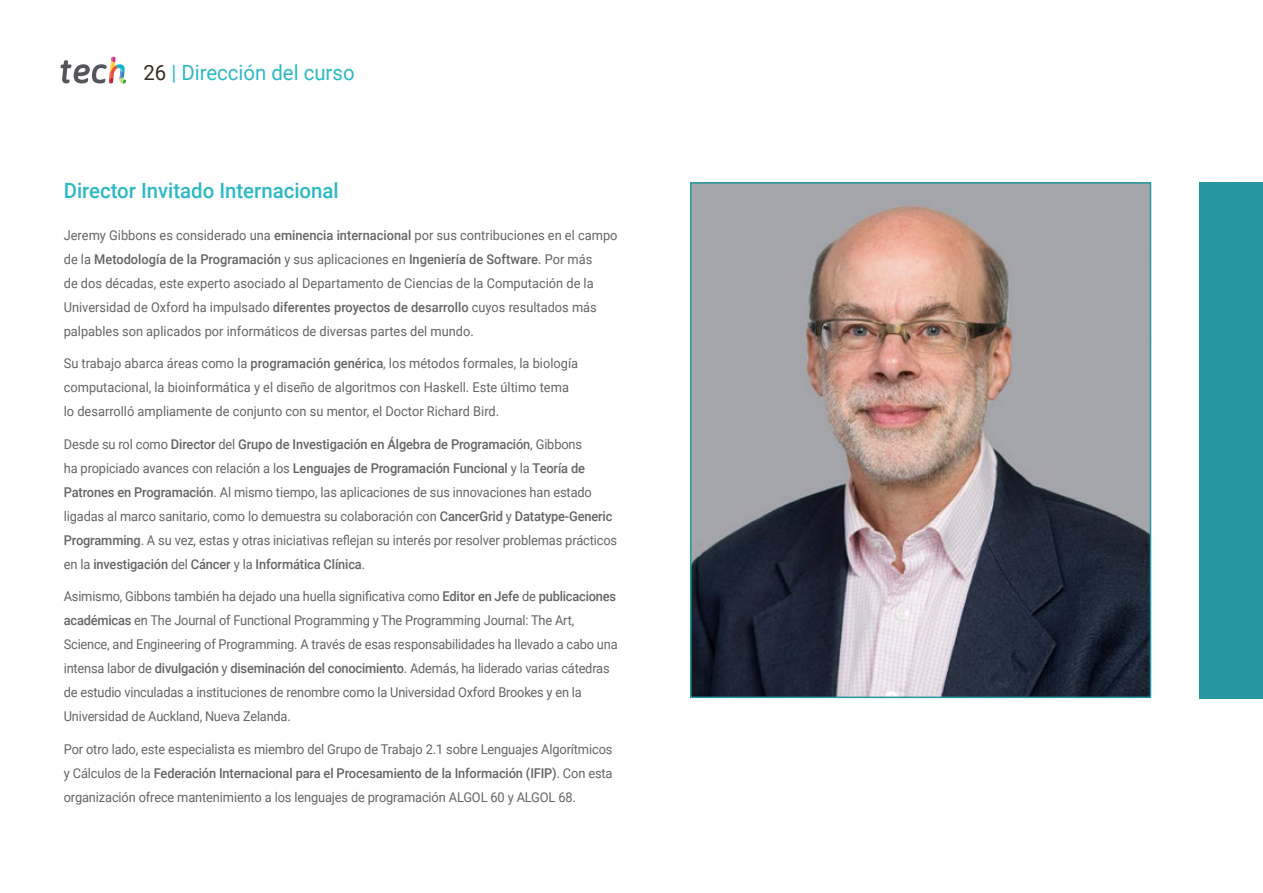
<style>
.page{position:relative;width:1263px;height:893px;background:#fff}
.page>*{position:absolute;margin:0;border:0;box-sizing:border-box;transform-origin:0 0}
.t1{font:500 21px "Roboto";color:#2db8c5}
.t2{font:21px "Roboto";color:#2db8c5}
.t3{font:13.5px/24px "Roboto";letter-spacing:-.01em;color:#656565;scale:.95 1}
.s1{color:#312e20}
.s2{font-weight:500}
</style>
<div class="page">
<svg style="left:61px;top:57px;width:65px;height:27px"></svg>
<img style="left:693px;top:185px;width:455px;height:510px">
<div style="left:690px;top:182px;width:461px;height:516px;border:2px solid #2597a0"></div>
<div style="left:1199px;top:182px;width:64px;height:516px;background:#2798a3"></div>
<h1 class="t2" style="left:144px;top:57px;width:213px"><span class="s1">26</span> | Dirección del curso</h1>
<h1 class="t1" style="left:64px;top:176px;width:276px">Director Invitado Internacional</h1>
<p class="t3" style="left:64px;top:222px;width:584px">Jeremy Gibbons es considerado una <span class="s2">eminencia internacional</span> por sus contribuciones en el campo de la <span class="s2">Metodología de la Programación</span> y sus aplicaciones en <span class="s2">Ingeniería de Software</span>. Por más<br>de dos décadas, este experto asociado al Departamento de Ciencias de la Computación de la Universidad de Oxford ha impulsado <span class="s2">diferentes proyectos de desarrollo</span> cuyos resultados más palpables son aplicados por informáticos de diversas partes del mundo.</p>
<p class="t3" style="left:64px;top:351px;width:543px">Su trabajo abarca áreas como la <span class="s2">programación genérica</span>, los métodos formales, la biología computacional, la bioinformática y el diseño de algoritmos con Haskell. Este último tema lo desarrolló ampliamente de conjunto con su mentor, el Doctor Richard Bird.</p>
<p class="t3" style="left:64px;top:431px;width:584px">Desde su rol como <span class="s2">Director</span> del <span class="s2">Grupo de Investigación en Álgebra de Programación</span>, Gibbons<br>ha propiciado avances con relación a los <span class="s2">Lenguajes de Programación Funcional</span> y la <span class="s2">Teoría de Patrones en Programación</span>. Al mismo tiempo, las aplicaciones de sus innovaciones han estado ligadas al marco sanitario, como lo demuestra su colaboración con <span class="s2">CancerGrid</span> y <span class="s2">Datatype-Generic Programming</span>. A su vez, estas y otras iniciativas reflejan su interés por resolver problemas prácticos en la <span class="s2">investigación</span> del <span class="s2">Cáncer</span> y la <span class="s2">Informática Clínica</span>.</p>
<p class="t3" style="left:64px;top:584px;width:584px">Asimismo, Gibbons también ha dejado una huella significativa como <span class="s2">Editor en Jefe</span> de <span class="s2">publicaciones académicas</span> en The Journal of Functional Programming y The Programming Journal: The Art, Science, and Engineering of Programming. A través de esas responsabilidades ha llevado a cabo una intensa labor de <span class="s2">divulgación</span> y <span class="s2">diseminación del conocimiento</span>. Además, ha liderado varias cátedras de estudio vinculadas a instituciones de renombre como la Universidad Oxford Brookes y en la Universidad de Auckland, Nueva Zelanda.</p>
<p class="t3" style="left:64px;top:736px;width:579px;text-align:justify">Por otro lado, este especialista es miembro del Grupo de Trabajo 2.1 sobre Lenguajes Algorítmicos y Cálculos de la <span class="s2">Federación Internacional para el Procesamiento de la Información (IFIP)</span>. Con esta organización ofrece mantenimiento a los lenguajes de programación ALGOL 60 y ALGOL 68.</p>
</div>
